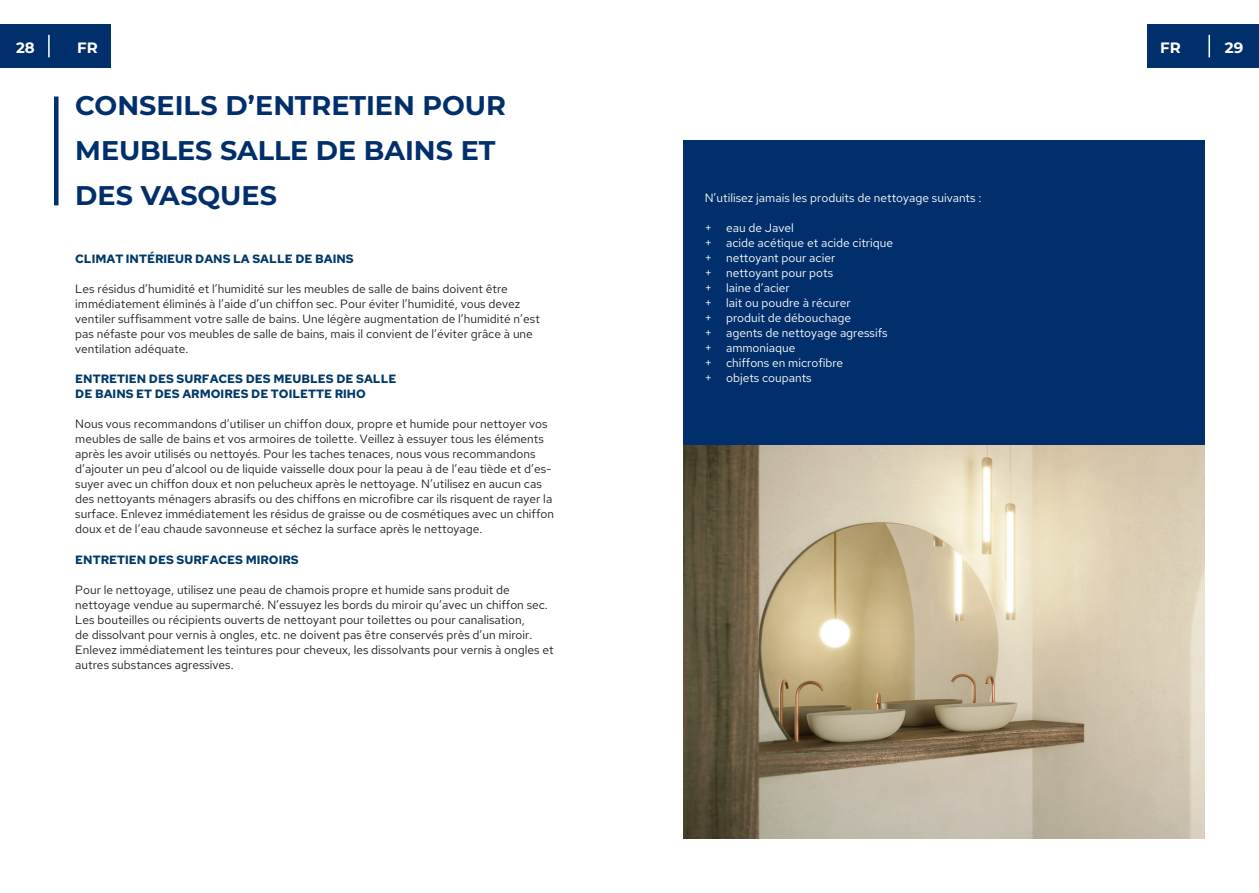
<style>
.page{position:relative;width:1259px;height:893px;background:#fff}
.page>*{position:absolute;margin:0;border:0;box-sizing:border-box;transform-origin:0 0}
.t1{font:700 27px/45px "Montserrat";color:#002f6b}
.t2{font:700 15px "Montserrat";color:#fff}
.t3{font:12px/15px "Red Hat Text";color:#231f20}
.t4{font:12px/15px "Red Hat Text";color:#fff}
.t5{font:700 12px/15px "Red Hat Text";color:#003969}
</style>
<div class="page">
<div style="left:1147px;top:24px;width:112px;height:44px;background:#002f6b"></div>
<div style="left:0;top:24px;width:111px;height:44px;background:#002f6b"></div>
<hr style="left:1208px;top:35px;width:2px;height:22px;background:#fff">
<hr style="left:48px;top:35px;width:2px;height:22px;background:#fff">
<div style="left:683px;top:140px;width:522px;height:306px;background:#002f6b"></div>
<hr style="left:54px;top:97px;width:4px;height:108px;background:#002f6b">
<img style="left:683px;top:446px;width:522px;height:393px">
<p class="t2" style="left:16px;top:37px;width:20px">28</p>
<p class="t2" style="left:77px;top:37px;width:22px">FR</p>
<p class="t2" style="left:1160px;top:37px;width:22px">FR</p>
<p class="t2" style="left:1224px;top:37px;width:20px">29</p>
<h1 class="t1" style="left:75px;top:82px;width:432px">CONSEILS D’ENTRETIEN POUR<br>MEUBLES SALLE DE BAINS ET<br>DES VASQUES</h1>
<p class="t5" style="left:75px;top:251px;width:280px">CLIMAT INTÉRIEUR DANS LA SALLE DE BAINS</p>
<p class="t3" style="left:75px;top:281px;width:466px">Les résidus d’humidité et l’humidité sur les meubles de salle de bains doivent être immédiatement éliminés à l’aide d’un chiffon sec. Pour éviter l’humidité, vous devez ventiler suffisamment votre salle de bains. Une légère augmentation de l’humidité n’est pas néfaste pour vos meubles de salle de bains, mais il convient de l’éviter grâce à une ventilation adéquate.</p>
<p class="t5" style="left:75px;top:371px;width:323px">ENTRETIEN DES SURFACES DES MEUBLES DE SALLE<br>DE BAINS ET DES ARMOIRES DE TOILETTE RIHO</p>
<p class="t3" style="left:75px;top:416px;width:480px">Nous vous recommandons d’utiliser un chiffon doux, propre et humide pour nettoyer vos meubles de salle de bains et vos armoires de toilette. Veillez à essuyer tous les éléments après les avoir utilisés ou nettoyés. Pour les taches tenaces, nous vous recommandons d’ajouter un peu d’alcool ou de liquide vaisselle doux pour la peau à de l’eau tiède et d’es&shy;suyer avec un chiffon doux et non pelucheux après le nettoyage. N’utilisez en aucun cas des nettoyants ménagers abrasifs ou des chiffons en microfibre car ils risquent de rayer la surface. Enlevez immédiatement les résidus de graisse ou de cosmétiques avec un chiffon doux et de l’eau chaude savonneuse et séchez la surface après le nettoyage.</p>
<p class="t5" style="left:75px;top:552px;width:225px">ENTRETIEN DES SURFACES MIROIRS</p>
<p class="t3" style="left:75px;top:582px;width:480px">Pour le nettoyage, utilisez une peau de chamois propre et humide sans produit de nettoyage vendue au supermarché. N’essuyez les bords du miroir qu’avec un chiffon sec.<br>Les bouteilles ou récipients ouverts de nettoyant pour toilettes ou pour canalisation,<br>de dissolvant pour vernis à ongles, etc. ne doivent pas être conservés près d’un miroir.<br>Enlevez immédiatement les teintures pour cheveux, les dissolvants pour vernis à ongles et autres substances agressives.</p>
<p class="t4" style="left:705px;top:190px;width:278px">N’utilisez jamais les produits de nettoyage suivants :</p>
<p class="t4" style="left:705px;top:220px;width:190px">+ eau de Javel<br>+ acide acétique et acide citrique + nettoyant pour acier<br>+ nettoyant pour pots<br>+ laine d’acier<br>+ lait ou poudre à récurer<br>+ produit de débouchage<br>+ agents de nettoyage agressifs + ammoniaque<br>+ chiffons en microfibre<br>+ objets coupants</p>
</div>
